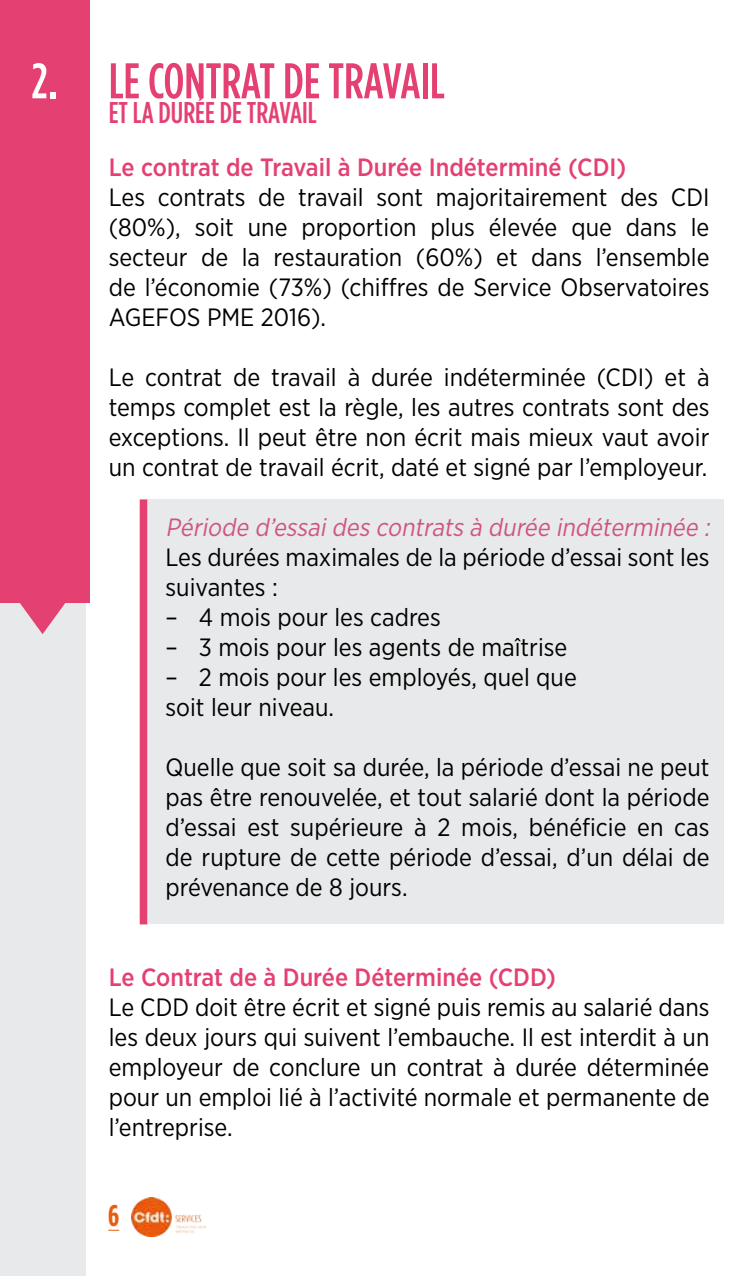
<style>
.page{position:relative;width:745px;height:1276px;background:#fff}
.page>*{position:absolute;margin:0;border:0;box-sizing:border-box;transform-origin:0 0}
.t1{font:500 50px "Gotham Condensed";color:#e44071}
.t2{font:500 50px "Gotham Condensed";color:#fff}
.t3{font:500 30px "Gotham Condensed";color:#e44071}
.t4{font:700 30px "Gotham Condensed";color:#e95d0f}
.t5{font:25px/30px "Gotham Narrow";color:#000;text-align:justify}
.t6{font:500 25px "Gotham Narrow";color:#e44071}
.t7{font:italic 25px "Gotham Narrow";color:#cf557e}
</style>
<div class="page">
<img style="left:132px;top:1197px;width:73px;height:39px">
<div style="left:143px;top:499px;width:580px;height:425px;background:#e8e9ea"></div>
<div style="left:0;top:598px;width:85px;height:678px;background:#e8e9ea"></div>
<div style="left:0;top:0;width:90px;height:602px;background:#e44071"></div>
<svg style="left:17px;top:602px;width:51px;height:32px"></svg>
<div style="left:140px;top:499px;width:7px;height:425px;background:#e44071"></div>
<h1 class="t2" style="left:31px;top:53px;width:29px">2.</h1>
<h1 class="t1" style="left:109px;top:53px;width:337px">LE CONTRAT DE TRAVAIL</h1>
<p class="t3" style="left:109px;top:96px;width:209px">ET LA DURÉE DE TRAVAIL</p>
<p class="t6" style="left:109px;top:151px;width:518px">Le contrat de Travail à Durée Indéterminé (CDI)</p>
<p class="t5" style="left:109px;top:182px;width:601px">Les contrats de travail sont majoritairement des CDI (80%), soit une proportion plus élevée que dans le secteur de la restauration (60%) et dans l’ensemble de l’économie (73%) (chiffres de Service Observatoires AGEFOS PME 2016).</p>
<p class="t5" style="left:109px;top:362px;width:602px">Le contrat de travail à durée indéterminée (CDI) et à temps complet est la règle, les autres contrats sont des exceptions. Il peut être non écrit mais mieux vaut avoir un contrat de travail écrit, daté et signé par l’employeur.</p>
<p class="t7" style="left:165px;top:512px;width:550px">Période d’essaides contrats à durée indéterminée :</p>
<p class="t5" style="left:165px;top:542px;width:545px">Les durées maximales de la période d’essai sont les suivantes :</p>
<p class="t5" style="left:165px;top:602px;width:276px">– 4 mois pour les cadres</p>
<p class="t5" style="left:165px;top:632px;width:403px">– 3 mois pour les agents de maîtrise</p>
<p class="t5" style="left:165px;top:662px;width:412px">– 2 mois pour les employés, quel que soit leur niveau.</p>
<p class="t5" style="left:165px;top:752px;width:545px">Quelle que soit sa durée, la période d’essai ne peut pas être renouvelée, et tout salarié dont la période d’essai est supérieure à 2 mois, bénéficie en cas de rupture de cette période d’essai, d’un délai de prévenance de 8 jours.</p>
<p class="t6" style="left:109px;top:961px;width:448px">Le Contrat de à Durée Déterminée (CDD)</p>
<p class="t5" style="left:109px;top:992px;width:602px">Le CDD doit être écrit et signé puis remis au salarié dans les deux jours qui suivent l’embauche. Il est interdit à un employeur de conclure un contrat à durée déterminée pour un emploi lié à l’activité normale et permanente de l’entreprise.</p>
<p class="t4" style="left:108px;top:1198px;width:13px">6</p>
</div>
